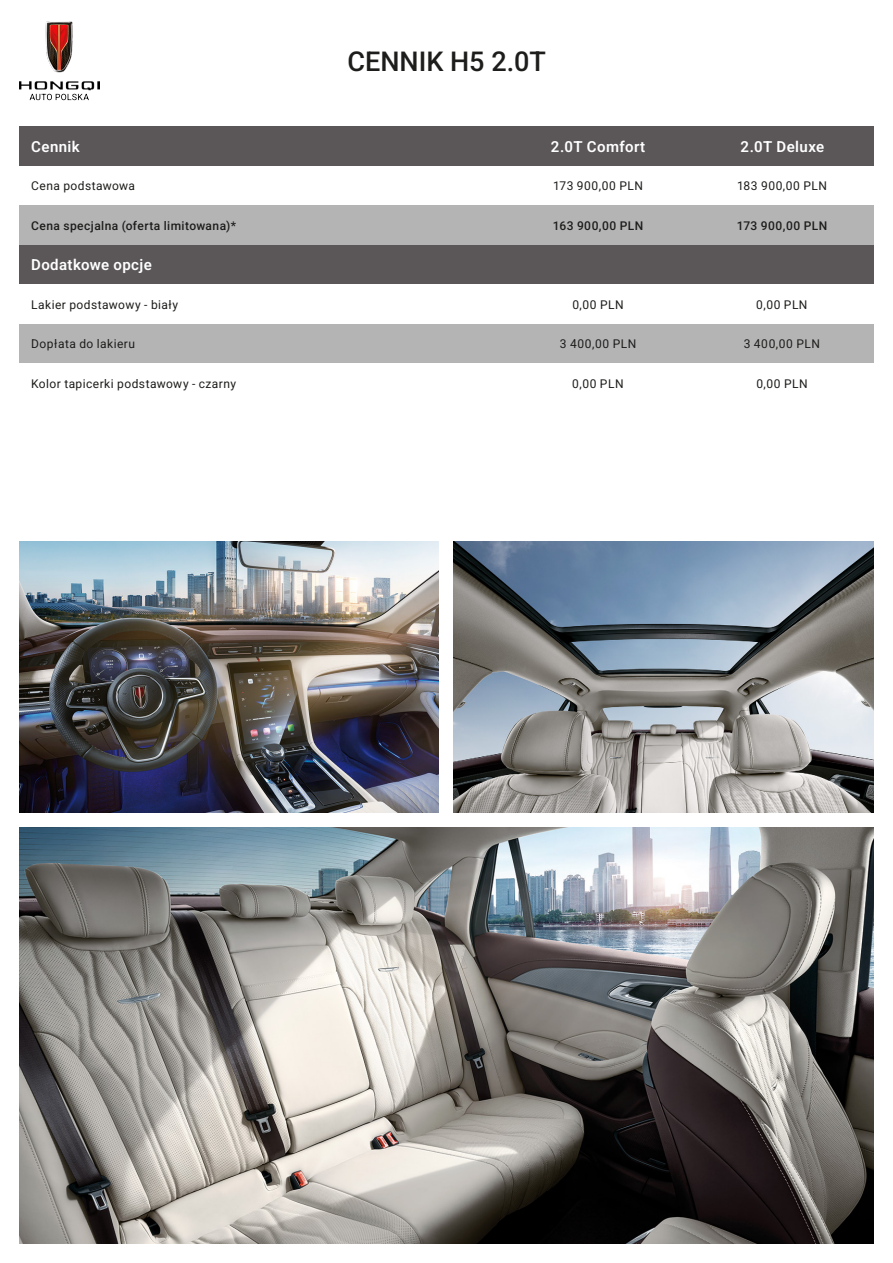
<style>
.page{position:relative;width:893px;height:1263px;background:#fff}
.page>*{position:absolute;margin:0;border:0;box-sizing:border-box;transform-origin:0 0}
.t1{font:500 27px "Roboto";color:#1d1d1b}
.t2{font:600 15px "Roboto";letter-spacing:.03em;color:#fff}
.t3{font:12px "Roboto";letter-spacing:.04em;color:#1d1d1b}
.t4{font:500 12px "Roboto";letter-spacing:.035em;color:#1d1d1b}
</style>
<div class="page">
<img style="left:19px;top:22px;width:81px;height:69px">
<svg style="left:30px;top:94px;width:59px;height:6px"></svg>
<div style="left:19px;top:126px;width:855px;height:40px;background:#5b5758"></div>
<div style="left:19px;top:205px;width:855px;height:40px;background:#b5b4b5"></div>
<img style="left:19px;top:542px;width:420px;height:271px">
<img style="left:454px;top:542px;width:420px;height:271px">
<div style="left:19px;top:245px;width:855px;height:39px;background:#5b5758"></div>
<div style="left:19px;top:324px;width:855px;height:39px;background:#b5b4b5"></div>
<img style="left:19px;top:828px;width:855px;height:416px">
<h1 class="t1" style="left:348px;top:42px;width:200px">CENNIK H5 2.0T</h1>
<p class="t2" style="left:551px;top:136px;width:96px">2.0T Comfort</p>
<p class="t2" style="left:740px;top:136px;width:85px">2.0T Deluxe</p>
<p class="t3" style="left:553px;top:177px;width:91px">173 900,00 PLN</p>
<p class="t2" style="left:31px;top:136px;width:50px">Cennik</p>
<p class="t3" style="left:31px;top:177px;width:105px">Cena podstawowa</p>
<p class="t3" style="left:737px;top:177px;width:92px">183 900,00 PLN</p>
<p class="t4" style="left:737px;top:217px;width:92px">173 900,00 PLN</p>
<p class="t4" style="left:31px;top:217px;width:206px">Cena specjalna (oferta limitowana)*</p>
<p class="t4" style="left:553px;top:217px;width:92px">163 900,00 PLN</p>
<p class="t2" style="left:31px;top:254px;width:122px">Dodatkowe opcje</p>
<p class="t3" style="left:31px;top:296px;width:149px">Lakier podstawowy - biały</p>
<p class="t3" style="left:572px;top:296px;width:53px">0,00 PLN</p>
<p class="t3" style="left:756px;top:296px;width:53px">0,00 PLN</p>
<p class="t3" style="left:31px;top:335px;width:105px">Dopłata do lakieru</p>
<p class="t3" style="left:560px;top:335px;width:78px">3 400,00 PLN</p>
<p class="t3" style="left:744px;top:335px;width:78px">3 400,00 PLN</p>
<p class="t3" style="left:31px;top:375px;width:206px">Kolor tapicerki podstawowy - czarny</p>
<p class="t3" style="left:572px;top:375px;width:53px">0,00 PLN</p>
<p class="t3" style="left:756px;top:375px;width:53px">0,00 PLN</p>
</div>
